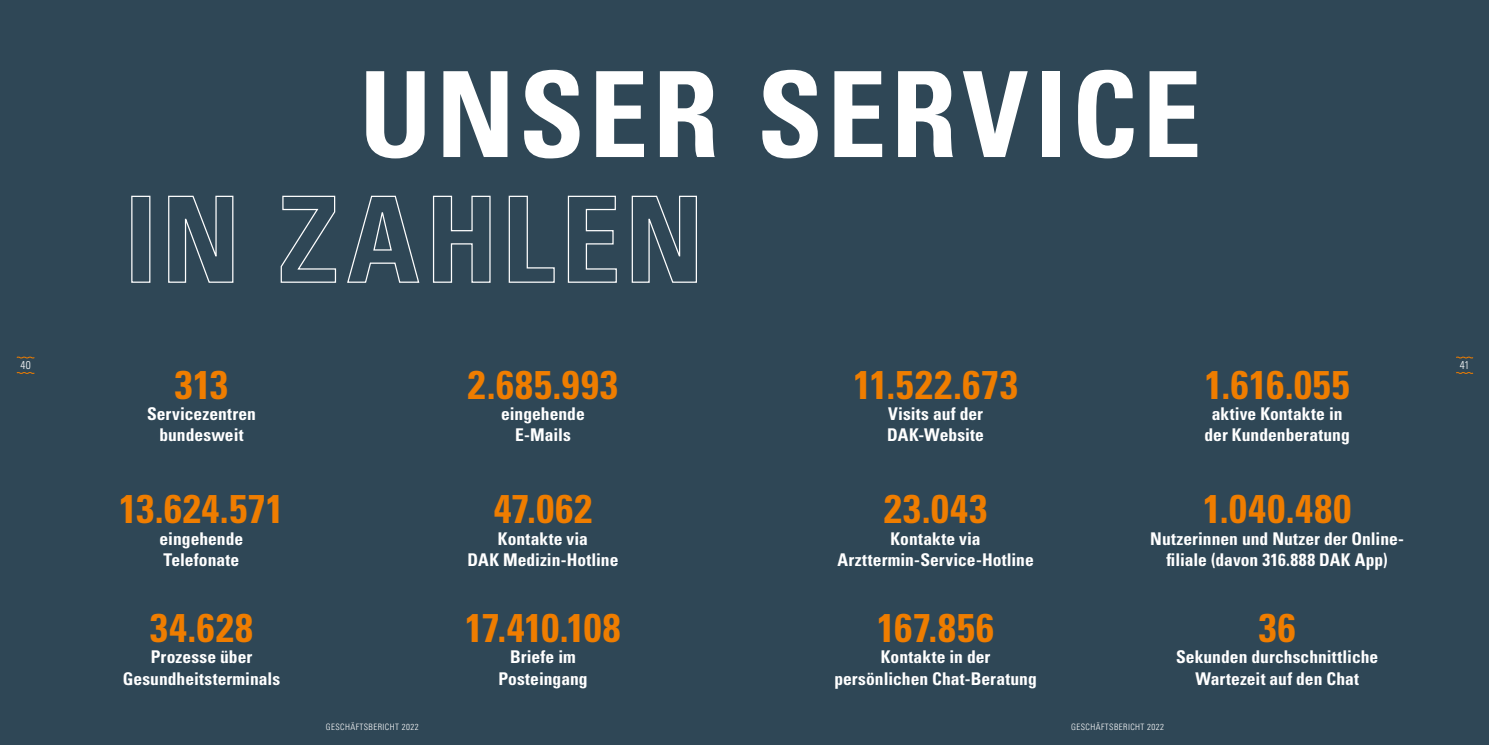
<style>
.page{position:relative;width:1489px;height:745px;background:#fff}
.page>*{position:absolute;margin:0;border:0;box-sizing:border-box;transform-origin:0 0}
.t1{font:700 condensed 118.75px/125px "Univers LT Std";letter-spacing:.035em;color:#fff}
.t2{font:700 condensed 40px "Univers LT Std";letter-spacing:.03em;color:#ef7d00}
.t3{font:700 condensed 17.5px/21.2px "Univers LT Std";color:#fff;text-align:center}
.t4{font:300 condensed 11.25px "Univers LT Std";color:#fff}
.t5{font:300 condensed 8.75px "Univers LT Std";letter-spacing:.05em;color:#fff}
</style>
<div class="page">
<div style="left:0;top:0;width:1488px;height:744px;background:#2f4756"></div>
<svg style="left:1456px;top:356px;width:17px;height:2px"></svg>
<svg style="left:1456px;top:372px;width:17px;height:2px"></svg>
<svg style="left:16px;top:356px;width:19px;height:2px"></svg>
<svg style="left:16px;top:372px;width:19px;height:2px"></svg>
<h1 class="t1" style="left:124px;top:52px;width:1078px;text-indent:235px">UNSER SERVICE<br>IN ZAHLEN</h1>
<p class="t4" style="left:20px;top:358px;width:12px">40</p>
<p class="t4" style="left:1459px;top:358px;width:11px">41</p>
<h2 class="t2" style="left:175px;top:359px;width:55px">313</h2>
<p class="t3" style="left:147px;top:402px;width:110px">Servicezentren bundesweit</p>
<h2 class="t2" style="left:468px;top:359px;width:151px">2.685.993</h2>
<p class="t3" style="left:501px;top:402px;width:85px">eingehende<br>E-Mails</p>
<h2 class="t2" style="left:853px;top:359px;width:166px">11.522.673</h2>
<p class="t3" style="left:887px;top:402px;width:98px;text-align:left">Visits auf der<br>DAK-Website</p>
<h2 class="t2" style="left:1204px;top:359px;width:146px">1.616.055</h2>
<p class="t3" style="left:1204px;top:402px;width:147px">aktive Kontakte in der Kundenberatung</p>
<h2 class="t2" style="left:119px;top:484px;width:166px">13.624.571</h2>
<p class="t3" style="left:160px;top:527px;width:85px;text-align:left">eingehende<br>Telefonate</p>
<h2 class="t2" style="left:150px;top:603px;width:104px">34.628</h2>
<p class="t3" style="left:123px;top:646px;width:159px">Prozesse über<br>Gesundheitsterminals</p>
<h2 class="t2" style="left:493px;top:484px;width:100px">47.062</h2>
<p class="t3" style="left:467px;top:527px;width:152px">Kontakte via<br>DAK Medizin-Hotline</p>
<h2 class="t2" style="left:465px;top:603px;width:157px">17.410.108</h2>
<p class="t3" style="left:498px;top:646px;width:91px">Briefe im<br>Posteingang</p>
<h2 class="t2" style="left:884px;top:484px;width:105px">23.043</h2>
<p class="t3" style="left:837px;top:527px;width:198px">Kontakte via<br>Arzttermin-Service-Hotline</p>
<h2 class="t2" style="left:877px;top:603px;width:118px">167.856</h2>
<p class="t3" style="left:834px;top:646px;width:204px">Kontakte in der persönlichen Chat-Beratung</p>
<h2 class="t2" style="left:1203px;top:484px;width:149px">1.040.480</h2>
<p class="t3" style="left:1150px;top:527px;width:255px">Nutzerinnen und Nutzer der Online&shy;filiale (davon 316.888 DAK App)</p>
<h2 class="t2" style="left:1258px;top:603px;width:38px">36</h2>
<p class="t3" style="left:1175px;top:646px;width:204px">Sekunden durchschnittliche<br>Wartezeit auf den Chat</p>
<p class="t5" style="left:326px;top:720px;width:94px">GESCHÄFTSBERICHT 2022</p>
<p class="t5" style="left:1071px;top:720px;width:94px">GESCHÄFTSBERICHT 2022</p>
</div>
